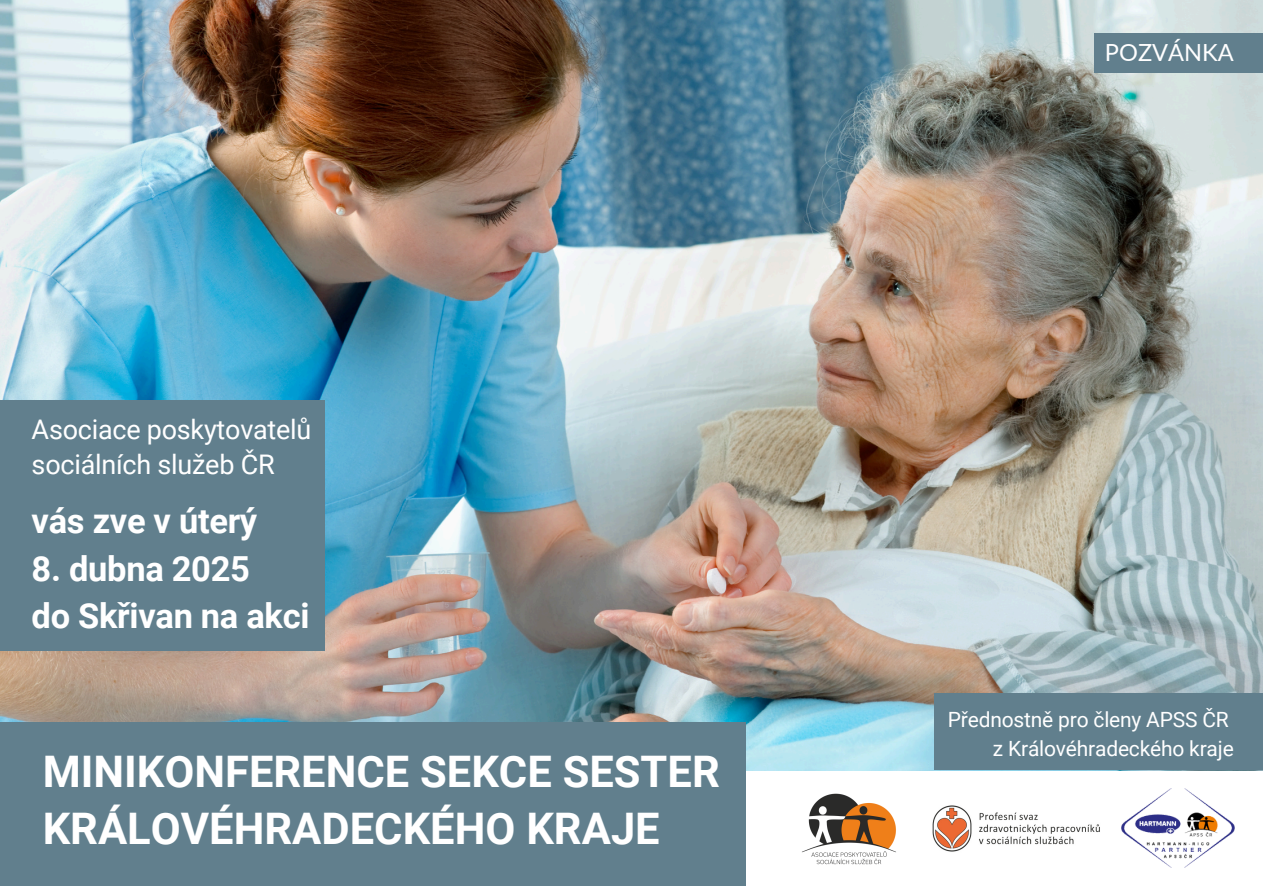
<style>
.page{position:relative;width:1263px;height:894px;background:#fff}
.page>*{position:absolute;margin:0;border:0;box-sizing:border-box;transform-origin:0 0}
.t1{font:700 43.5px/56.2px "Roboto";color:#fff}
.t2{font:700 34.5px/47.2px "Roboto";letter-spacing:-.01em;color:#fff}
.t3{font:27px/34.8px "Roboto";letter-spacing:-.01em;color:#fff}
.t4{font:23.55px "Lato";color:#fff}
.t5{font:21px "Roboto";letter-spacing:-.01em;color:#fff}
</style>
<div class="page">
<img style="left:0;top:0;width:1263px;height:770px">
<img style="left:802px;top:793px;width:94px;height:72px">
<img style="left:1122px;top:788px;width:112px;height:79px">
<div style="left:1095px;top:33px;width:168px;height:39px;background:#617f8d"></div>
<img style="left:932px;top:805px;width:168px;height:47px">
<div style="left:935px;top:693px;width:328px;height:76px;background:#617f8d"></div>
<div style="left:0;top:400px;width:325px;height:93px;background:#617f8d"></div>
<div style="left:0;top:722px;width:745px;height:163px;background:#617f8d"></div>
<div style="left:0;top:481px;width:325px;height:169px;background:#617f8d"></div>
<h3 class="t3" style="left:32px;top:412px;width:281px">Asociace poskytovatelů sociálních služeb ČR</h3>
<h2 class="t2" style="left:32px;top:498px;width:227px">vás zve v úterý</h2>
<h2 class="t2" style="left:32px;top:545px;width:279px">8. dubna 2025<br>do Skřivan na akci</h2>
<p class="t1" style="left:43px;top:744px;width:679px">MINIKONFERENCE SEKCE SESTER<br>KRÁLOVÉHRADECKÉHO KRAJE</p>
<h4 class="t4" style="left:1105px;top:37px;width:130px">POZVÁNKA</h4>
<p class="t5" style="left:948px;top:707px;width:282px">Přednostně pro členy APSS ČR</p>
<p class="t5" style="left:993px;top:736px;width:242px">z Královéhradeckého kraje</p>
</div>
